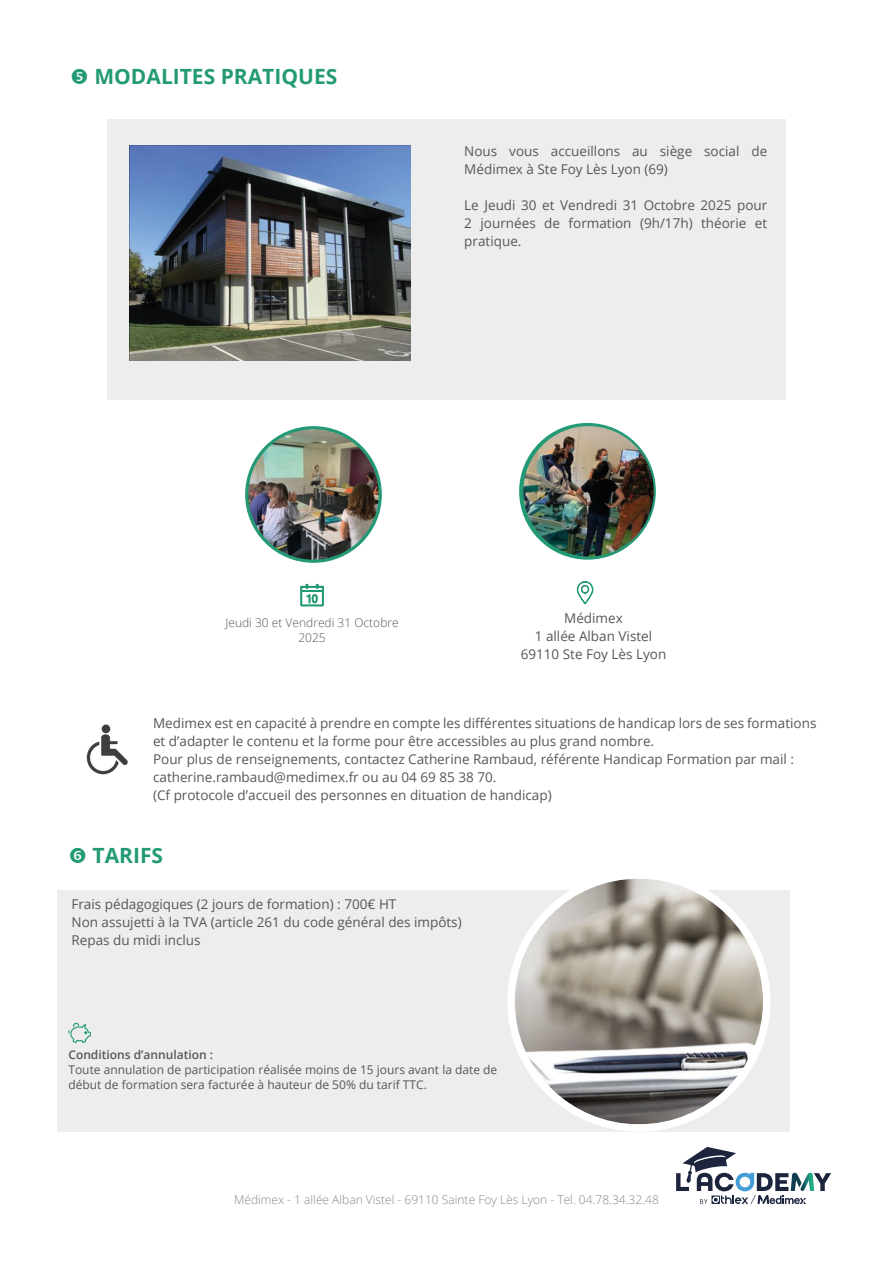
<style>
.page{position:relative;width:893px;height:1263px;background:#fff}
.page>*{position:absolute;margin:0;border:0;box-sizing:border-box;transform-origin:0 0}
.t1{font:700 21px "Open Sans";color:#239a75}
.t2{font:13.5px/18px "Open Sans";color:#575756}
.t3{font:12px/15px "Open Sans";color:#575756}
.t4{font:300 12px "Open Sans";color:#878787}
.t5{font:300 12px "Open Sans";color:#575756}
.t6{font:600 12px "Open Sans";color:#575756}
</style>
<div class="page">
<svg style="left:676px;top:1147px;width:155px;height:57px"></svg>
<div style="left:57px;top:890px;width:733px;height:242px;background:#ededed"></div>
<div style="left:107px;top:120px;width:679px;height:280px;background:#ededed"></div>
<svg style="left:245px;top:426px;width:137px;height:137px"></svg>
<svg style="left:519px;top:423px;width:137px;height:137px"></svg>
<svg style="left:300px;top:584px;width:24px;height:22px"></svg>
<svg style="left:576px;top:581px;width:18px;height:24px"></svg>
<img style="left:248px;top:429px;width:131px;height:131px;border-radius:65px">
<img style="left:523px;top:426px;width:131px;height:130px;border-radius:65px">
<svg style="left:68px;top:1022px;width:23px;height:21px"></svg>
<img style="left:516px;top:880px;width:251px;height:243px">
<div style="left:507px;top:871px;width:263px;height:261px;border:8px solid #fff;border-radius:50%"></div>
<img style="left:86px;top:724px;width:42px;height:51px">
<img style="left:129px;top:146px;width:281px;height:214px">
<p class="t1" style="left:94px;top:62px;width:244px">MODALITES PRATIQUES</p>
<p class="t2" style="left:464px;top:142px;width:304px">Nous vous accueillons au siège social de<br>Médimex à Ste Foy Lès Lyon (69)</p>
<p class="t2" style="left:464px;top:196px;width:304px;text-align:justify">Le Jeudi 30 et Vendredi 31 Octobre 2025 pour 2 journées de formation (9h/17h) théorie et pratique.</p>
<p class="t5" style="left:225px;top:614px;width:175px">Jeudi 30 et Vendredi 31 Octobre</p>
<p class="t5" style="left:298px;top:629px;width:29px">2025</p>
<p class="t2" style="left:564px;top:609px;width:60px">Médimex</p>
<p class="t2" style="left:535px;top:627px;width:119px">1 allée Alban Vistel</p>
<p class="t2" style="left:521px;top:645px;width:147px">69110 Ste Foy Lès Lyon</p>
<p class="t2" style="left:153px;top:713px;width:665px">Medimex est en capacité à prendre en compte les différentes situations de handicap lors de ses formations et d’adapter le contenu et la forme pour être accessibles au plus grand nombre.</p>
<p class="t2" style="left:153px;top:749px;width:642px">Pour plus de renseignements, contactez Catherine Rambaud, référente Handicap Formation par mail :</p>
<p class="t2" style="left:153px;top:767px;width:345px">catherine.rambaud@medimex.fr ou au 04 69 85 38 70.</p>
<p class="t2" style="left:153px;top:785px;width:400px">(Cf protocole d’accueil des personnes en dituation de handicap)</p>
<p class="t1" style="left:93px;top:840px;width:72px">TARIFS</p>
<p class="t2" style="left:71px;top:894px;width:326px">Frais pédagogiques (2 jours de formation) : 700€ HT</p>
<p class="t2" style="left:71px;top:912px;width:392px">Non assujetti à la TVA (article 261 du code général des impôts)</p>
<p class="t2" style="left:71px;top:930px;width:131px">Repas du midi inclus</p>
<p class="t6" style="left:68px;top:1046px;width:146px">Conditions d’annulation :</p>
<p class="t3" style="left:68px;top:1062px;width:430px">Toute annulation de participation réalisée moins de 15 jours avant la date de début de formation sera facturée à hauteur de 50% du tarif TTC.</p>
<p class="t4" style="left:234px;top:1191px;width:426px">Médimex - 1 allée Alban Vistel - 69110 Sainte Foy Lès Lyon - Tel. 04.78.34.32.48</p>
</div>
